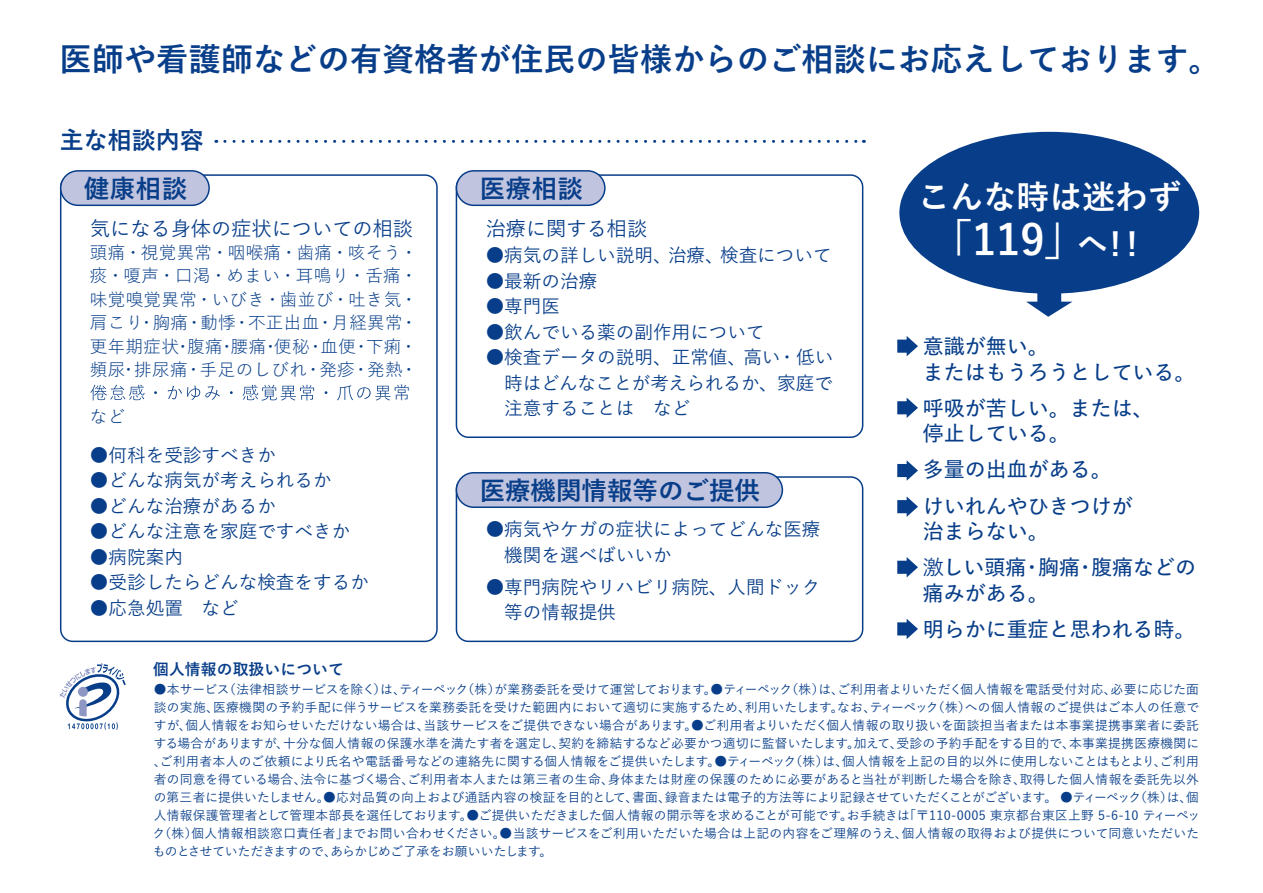
<style>
.page{position:relative;width:1263px;height:893px;background:#fff}
.page>*{position:absolute;margin:0;border:0;box-sizing:border-box;transform-origin:0 0}
.t1{font:700 42px "Yu Go Pr 6 N";color:#fff}
.t2{font:700 33px "Yu Go Pr 6 N";color:#fff}
.t3{font:700 32.25px "Yu Go Pr 6 N";color:#083e89}
.t4{font:700 25.5px "Yu Go Pr 6 N";color:#083e89}
.t5{font:700 24px "Yu Go Pr 6 N";color:#083e89}
.t6{font:600 21px/36.2px "Yu Go Pr 6 N";color:#083e89}
.t7{font:500 20.25px "Yu Go Pr 6 N";color:#083e89}
.t8{font:500 18.6px/25.5px "Yu Go Pr 6 N";color:#083e89}
.t9{font:17.55px "Yu Go Pr 6 N";letter-spacing:.02em;color:#083e89}
.t10{font:700 15.75px "Yu Go Pr 6 N";letter-spacing:.01em;color:#083e89}
.t11{font:500 12.75px/18px "Yu Go Pr 6 N";letter-spacing:-.01em;color:#083e89;text-align:justify}
.s1{font-size:30px}
.s2{font-weight:500}
</style>
<div class="page">
<svg style="left:225px;top:140px;width:639px;height:3px"></svg>
<div style="left:61px;top:171px;width:148px;height:34px;background:#c0c4de;border-radius:17px"></div>
<div style="left:60px;top:170px;width:150px;height:36px;border:1px solid #083e89;border-radius:17px"></div>
<svg style="left:90px;top:385px;width:301px;height:16px"></svg>
<div style="left:456px;top:174px;width:407px;height:264px;border:1px solid #083e89;border-radius:12px"></div>
<div style="left:456px;top:171px;width:149px;height:34px;background:#c0c4de;border-radius:17px"></div>
<div style="left:456px;top:170px;width:150px;height:36px;border:1px solid #083e89;border-radius:17px"></div>
<div style="left:456px;top:476px;width:407px;height:166px;border:1px solid #083e89;border-radius:12px"></div>
<div style="left:456px;top:473px;width:326px;height:34px;background:#c0c4de;border-radius:17px"></div>
<div style="left:456px;top:472px;width:327px;height:36px;border:1px solid #083e89;border-radius:17px"></div>
<div style="left:899px;top:132px;width:300px;height:162px;background:#083e89;border-radius:50%"></div>
<svg style="left:1026px;top:292px;width:46px;height:25px"></svg>
<svg style="left:897px;top:336px;width:21px;height:20px"></svg>
<svg style="left:897px;top:398px;width:21px;height:20px"></svg>
<svg style="left:897px;top:460px;width:21px;height:21px"></svg>
<svg style="left:897px;top:496px;width:21px;height:21px"></svg>
<svg style="left:897px;top:557px;width:21px;height:20px"></svg>
<svg style="left:897px;top:619px;width:21px;height:20px"></svg>
<svg style="left:60px;top:663px;width:66px;height:67px"></svg>
<h3 class="t3" style="left:60px;top:41px;width:1163px">医師や看護師などの有資格者が住民の皆様からのご相談にお応えしております。</h3>
<h3 class="t5" style="left:60px;top:126px;width:145px">主な相談内容</h3>
<h3 class="t4" style="left:84px;top:174px;width:105px">健康相談</h3>
<h3 class="t7" style="left:90px;top:210px;width:325px">気になる身体の症状についての相談</h3>
<h3 class="t9" style="left:90px;top:236px;width:329px">頭痛・視覚異常・咽喉痛・歯痛・咳そう・</h3>
<h3 class="t9" style="left:90px;top:260px;width:329px">痰・嗄声・口渇・めまい・耳鳴り・舌痛・</h3>
<h3 class="t9" style="left:90px;top:283px;width:329px">味覚嗅覚異常・いびき・歯並び・吐き気・</h3>
<h3 class="t9" style="left:90px;top:306px;width:329px">肩こり・胸痛・動悸・不正出血・月経異常・</h3>
<h3 class="t9" style="left:90px;top:330px;width:329px">更年期症状・腹痛・腰痛・便秘・血便・下痢・</h3>
<h3 class="t9" style="left:90px;top:353px;width:329px">頻尿・排尿痛・手足のしびれ・発疹・発熱・</h3>
<h3 class="t9" style="left:393px;top:377px;width:19px">常</h3>
<h3 class="t9" style="left:90px;top:400px;width:37px">など</h3>
<h3 class="t8" style="left:90px;top:440px;width:188px">●何科を受診すべきか</h3>
<h3 class="t8" style="left:90px;top:465px;width:243px">●どんな病気が考えられるか</h3>
<h3 class="t8" style="left:90px;top:491px;width:188px">●どんな治療があるか</h3>
<h3 class="t8" style="left:90px;top:516px;width:262px">●どんな注意を家庭ですべきか</h3>
<h3 class="t8" style="left:90px;top:542px;width:95px">●病院案内</h3>
<h3 class="t8" style="left:90px;top:567px;width:281px">●受診したらどんな検査をするか</h3>
<h3 class="t8" style="left:90px;top:593px;width:150px">●応急処置　など</h3>
<h3 class="t4" style="left:480px;top:174px;width:105px">医療相談</h3>
<h3 class="t7" style="left:486px;top:210px;width:163px">治療に関する相談</h3>
<h3 class="t8" style="left:486px;top:240px;width:348px">●病気の詳しい説明、治療、検査について</h3>
<h3 class="t8" style="left:486px;top:266px;width:113px">●最新の治療</h3>
<h3 class="t8" style="left:486px;top:291px;width:76px">●専門医</h3>
<h3 class="t8" style="left:486px;top:317px;width:281px">●飲んでいる薬の副作用について</h3>
<h3 class="t8" style="left:486px;top:342px;width:349px;text-align:justify">●検査データの説明、正常値、高い・低い　時はどんなことが考えられるか、家庭で　注意することは　など</h3>
<h3 class="t4" style="left:480px;top:476px;width:282px">医療機関情報等のご提供</h3>
<h3 class="t8" style="left:486px;top:514px;width:336px">●病気やケガの症状によってどんな医療　機関を選べばいいか</h3>
<h3 class="t8" style="left:504px;top:572px;width:318px;text-indent:-19px">●専門病院やリハビリ病院、人間ドック等の情報提供</h3>
<h2 class="t2" style="left:917px;top:178px;width:265px">こんな時は迷わず</h2>
<h1 class="t1" style="left:930px;top:216px;width:218px">「119」<span class="s1">へ！！</span></h1>
<h3 class="t6" style="left:923px;top:331px;width:274px;line-height:25.5px">意識が無い。<br>またはもうろうとしている。</h3>
<h3 class="t6" style="left:923px;top:393px;width:232px;line-height:25.5px">呼吸が苦しい。または、停止している。</h3>
<h3 class="t6" style="left:923px;top:449px;width:211px">多量の出血がある。けいれんやひきつけが</h3>
<h3 class="t6" style="left:923px;top:511px;width:275px">治まらない。<br><span class="s2">激</span>しい頭痛・胸痛・腹痛などの</h3>
<h3 class="t6" style="left:923px;top:572px;width:274px">痛みがある。<br>明らかに重症と思われる時。</h3>
<p class="t10" style="left:153px;top:660px;width:192px">個人情報の取扱いについて</p>
<p class="t11" style="left:153px;top:679px;width:1049px">●本サービス（法律相談サービスを除く）は、ティーペック（株）が業務委託を受けて運営しております。●ティーペック（株）は、ご利用者よりいただく個人情報を電話受付対応、必要に応じた面談の実施、医療機関の予約手配に伴うサービスを業務委託を受けた範囲内において適切に実施するため、利用いたします。なお、ティーペック（株）への個人情報のご提供はご本人の任意ですが、個人情報をお知らせいただけない場合は、当該サービスをご提供できない場合があります。●ご利用者よりいただく個人情報の取り扱いを面談担当者または本事業提携事業者に委託する場合がありますが、十分な個人情報の保護水準を満たす者を選定し、契約を締結するなど必要かつ適切に監督いたします。加えて、受診の予約手配をする目的で、本事業提携医療機関に、ご利用者本人のご依頼により氏名や電話番号などの連絡先に関する個人情報をご提供いたします。●ティーペック（株）は、個人情報を上記の目的以外に使用しないことはもとより、ご利用者の同意を得ている場合、法令に基づく場合、ご利用者本人または第三者の生命、身体または財産の保護のために必要があると当社が判断した場合を除き、取得した個人情報を委託先以外の第三者に提供いたしません。●応対品質の向上および通話内容の検証を目的として、書面、録音または電子的方法等により記録させていただくことがございます。 ●ティーペック（株）は、個人情報保護管理者として管理本部長を選任しております。●ご提供いただきました個人情報の開示等を求めることが可能です。お手続きは「〒110-0005 東京都台東区上野 5-6-10 ティーペック（株）個人情報相談窓口責任者」までお問い合わせください。●当該サービスをご利用いただいた場合は上記の内容をご理解のうえ、個人情報の取得および提供について同意いただいたものとさせていただきますので、あらかじめご了承をお願いいたします。</p>
</div>
